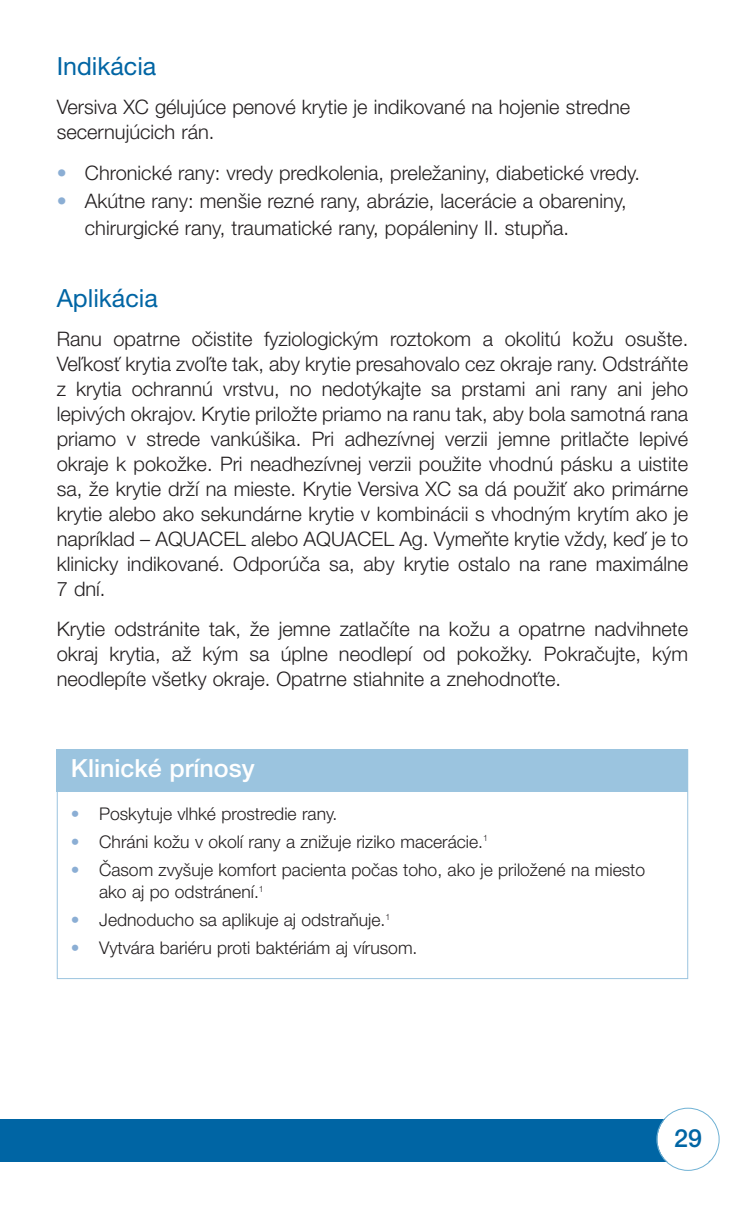
<style>
.page{position:relative;width:745px;height:1205px;background:#fff}
.page>*{position:absolute;margin:0;border:0;box-sizing:border-box;transform-origin:0 0}
.t1{font:25px "Helvetica Neue LT Pro";color:#0065a4}
.t2{font:500 25px "Helvetica Neue LT Pro";color:#fff}
.t3{font:500 25px "Helvetica Neue LT Pro";color:#0065a4}
.t4{font:300 20px/25px "Helvetica Neue LT Pro";color:#231f20}
.t5{font:300 17.5px/22.5px "Helvetica Neue LT Pro";color:#231f20}
.s1{color:#8baed4}
</style>
<div class="page">
<div style="left:57px;top:749px;width:630px;height:43px;background:#9bc4df"></div>
<div style="left:0;top:1119px;width:709px;height:42px;background:#0065a4"></div>
<div style="left:657px;top:1108px;width:61px;height:62px;background:#fff;border-radius:50%"></div>
<div style="left:656px;top:1107px;width:63px;height:64px;border:2px solid #6fb1d4;border-radius:50%"></div>
<p class="t1" style="left:57px;top:57px;width:101px">Indikácia</p>
<p class="t4" style="left:57px;top:96px;width:574px">Versiva XC gélujúce penové krytie je indikované na hojenie stredne secernujúcich rán.</p>
<p class="t4" style="left:57px;top:163px;width:584px"><span class="s1">•</span> Chronické rany: vredy predkolenia, preležaniny, diabetické vredy.</p>
<p class="t4" style="left:85px;top:189px;width:543px;line-height:27.5px;text-indent:-28px"><span class="s1">•</span> Akútne rany: menšie rezné rany, abrázie, lacerácie a obareniny, chirurgické rany, traumatické rany, popáleniny ii. stupňa.</p>
<p class="t1" style="left:57px;top:289px;width:102px">Aplikácia</p>
<p class="t4" style="left:57px;top:329px;width:632px;text-align:justify">Ranu opatrne očistite fyziologickým roztokom a okolitú kožu osušte.<br>Veľkosť krytia zvoľte tak, aby krytie presahovalo cez okraje rany. odstráňte z krytia ochrannú vrstvu, no nedotýkajte sa prstami ani rany ani jeho lepivých okrajov. Krytie priložte priamo na ranu tak, aby bola samotná rana priamo v strede vankúšika. Pri adhezívnej verzii jemne pritlačte lepivé okraje k pokožke. Pri neadhezívnej verzii použite vhodnú pásku a uistite sa, že krytie drží na mieste. Krytie Versiva XC sa dá použiť ako primárne krytie alebo ako sekundárne krytie v kombinácii s vhodným krytím ako je napríklad – AQUACEL alebo AQUACEL Ag. Vymeňte krytie vždy, keď je to klinicky indikované. odporúča sa, aby krytie ostalo na rane maximálne 7 dní.</p>
<p class="t4" style="left:57px;top:618px;width:632px;text-align:justify">Krytie odstránite tak, že jemne zatlačíte na kožu a opatrne nadvihnete okraj krytia, až kým sa úplne neodlepí od pokožky. Pokračujte, kým neodlepíte všetky okraje. opatrne stiahnite a znehodnoťte.</p>
<p class="t2" style="left:71px;top:759px;width:185px">Klinické prínosy</p>
<p class="t5" style="left:71px;top:804px;width:268px"><span class="s1">•</span> Poskytuje vlhké prostredie rany.</p>
<p class="t5" style="left:71px;top:832px;width:418px"><span class="s1">•</span> Chráni kožu v okolí rany a znižuje riziko macerácie.<sup>1</sup></p>
<p class="t5" style="left:99px;top:860px;width:547px;text-indent:-28px"><span class="s1">•</span> Časom zvyšuje komfort pacienta počas toho, ako je priložené na miesto ako aj po odstránení.<sup>1</sup></p>
<p class="t5" style="left:71px;top:910px;width:321px"><span class="s1">•</span> jednoducho sa aplikuje aj odstraňuje.<sup>1</sup></p>
<p class="t5" style="left:71px;top:938px;width:348px"><span class="s1">•</span> Vytvára bariéru proti baktériám aj vírusom.</p>
<p class="t3" style="left:673px;top:1129px;width:29px">29</p>
</div>
